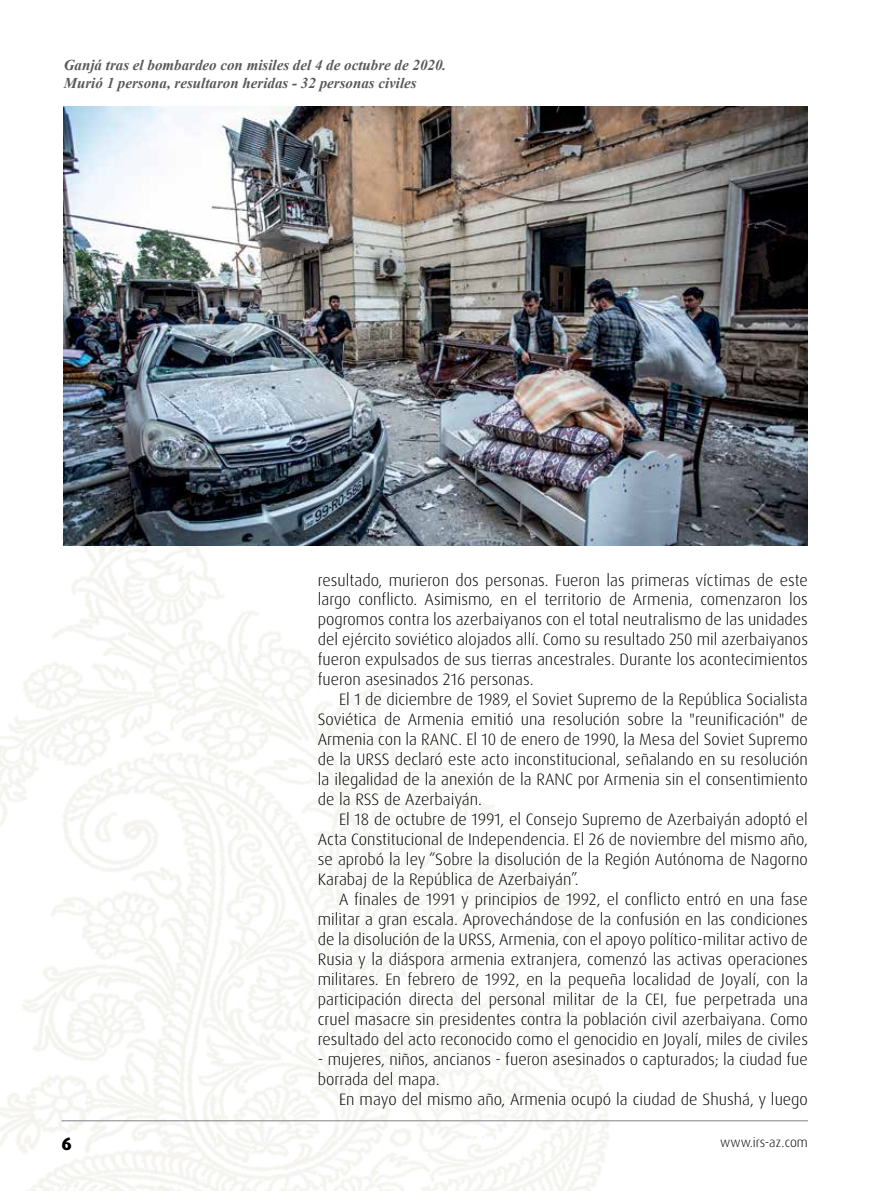
<style>
.page{position:relative;width:893px;height:1191px;background:#fff}
.page>*{position:absolute;margin:0;border:0;box-sizing:border-box;transform-origin:0 0}
.t1{font:800 18px "Dax Pro";color:#000}
.t2{font:300 16.5px/20px "Dax Pro";color:#000;text-align:justify}
.t3{font:italic 700 15px/18px "Times New Roman";color:#58595b}
.t4{font:300 13.5px "Dax Pro";color:#000}
</style>
<div class="page">
<img style="left:0;top:292px;width:659px;height:899px">
<img style="left:64px;top:106px;width:744px;height:439px">
<hr style="left:62px;top:1120px;width:746px;height:1px;background:#808285">
<p class="t3" style="left:64px;top:56px;width:384px">Ganjá tras el bombardeo con misiles del 4 de octubre de 2020.<br>Murió 1 persona, resultaron heridas - 32 personas civiles</p>
<p class="t2" style="left:318px;top:570px;width:492px">resultado, murieron dos personas. Fueron las primeras víctimas de este largo conflicto. Asimismo, en el territorio de Armenia, comenzaron los pogromos contra los azerbaiyanos con el total neutralismo de las unidades del ejército soviético alojados allí. Como su resultado 250 mil azerbaiyanos fueron expulsados de sus tierras ancestrales. Durante los acontecimientos fueron asesinados 216 personas.</p>
<p class="t2" style="left:318px;top:689px;width:492px;text-indent:21px">El 1 de diciembre de 1989, el Soviet Supremo de la República Socialista Soviética de Armenia emitió una resolución sobre la "reunificación" de Armenia con la RANC. El 10 de enero de 1990, la Mesa del Soviet Supremo de la URSS declaró este acto inconstitucional, señalando en su resolución la ilegalidad de la anexión de la RANC por Armenia sin el consentimiento de la RSS de Azerbaiyán.</p>
<p class="t2" style="left:318px;top:809px;width:492px;text-indent:21px">El 18 de octubre de 1991, el Consejo Supremo de Azerbaiyán adoptó el Acta Constitucional de Independencia. El 26 de noviembre del mismo año, se aprobó la ley “Sobre la disolución de la Región Autónoma de Nagorno Karabaj de la República de Azerbaiyán”.</p>
<p class="t2" style="left:318px;top:889px;width:492px;text-indent:21px">A finales de 1991 y principios de 1992, el conflicto entró en una fase militar a gran escala. Aprovechándose de la confusión en las condiciones de la disolución de la URSS, Armenia, con el apoyo político-militar activo de Rusia y la diáspora armenia extranjera, comenzó las activas operaciones militares. En febrero de 1992, en la pequeña localidad de Joyalí, con la participación directa del personal militar de la CEI, fue perpetrada una cruel masacre sin presidentes contra la población civil azerbaiyana. Como resultado del acto reconocido como el genocidio en Joyalí, miles de civiles</p>
<p class="t2" style="left:318px;top:1049px;width:492px">- mujeres, niños, ancianos - fueron asesinados o capturados; la ciudad fue borrada del mapa.</p>
<p class="t2" style="left:339px;top:1089px;width:470px">En mayo del mismo año, Armenia ocupó la ciudad de Shushá, y luego</p>
<p class="t1" style="left:62px;top:1131px;width:12px">6</p>
<p class="t4" style="left:720px;top:1133px;width:89px">www.irs-az.com</p>
</div>
